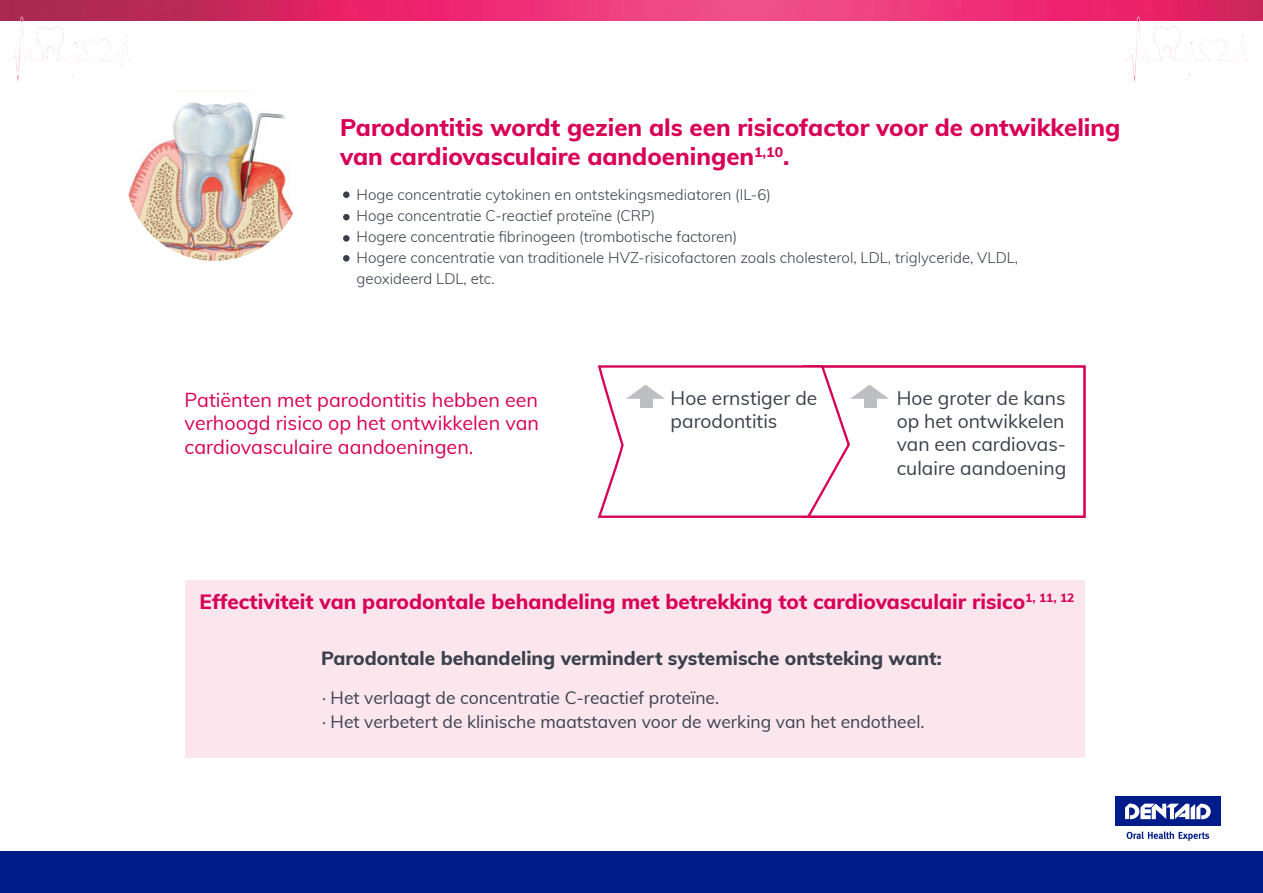
<style>
.page{position:relative;width:1263px;height:893px;background:#fff}
.page>*{position:absolute;margin:0;border:0;box-sizing:border-box;transform-origin:0 0}
.t1{font:800 24px/28.8px "Muli";color:#d80056}
.t2{font:800 20.7px "Muli";color:#d80056}
.t3{font:19.65px/23.7px "Muli";color:#d80056;text-align:justify}
.t4{font:19.2px/23.1px "Muli";color:#3a404b}
.t5{font:800 19.05px "Muli";color:#3a404b}
.t6{font:17.55px/23.9px "Muli";color:#3a404b}
.t7{font:300 15px/21px "Muli";color:#3a404b}
</style>
<div class="page">
<div style="left:0;top:851px;width:1263px;height:42px;background:#001c88"></div>
<img style="left:0;top:0;width:1263px;height:20px">
<svg style="left:1122px;top:17px;width:138px;height:64px"></svg>
<svg style="left:6px;top:17px;width:138px;height:64px"></svg>
<div style="left:1115px;top:796px;width:105px;height:30px;background:#001c88"></div>
<svg style="left:1125px;top:803px;width:86px;height:17px"></svg>
<svg style="left:1126px;top:831px;width:83px;height:10px"></svg>
<div style="left:343px;top:191px;width:7px;height:7px;background:#3a404b;border-radius:50%"></div>
<div style="left:343px;top:235px;width:7px;height:7px;background:#3a404b;border-radius:50%"></div>
<div style="left:343px;top:255px;width:7px;height:7px;background:#3a404b;border-radius:50%"></div>
<div style="left:343px;top:214px;width:7px;height:6px;background:#3a404b;border-radius:50%"></div>
<div style="left:803px;top:365px;width:283px;height:153px;border:3px solid #d80056"></div>
<svg style="left:597px;top:365px;width:292px;height:153px"></svg>
<img style="left:128px;top:102px;width:166px;height:159px">
<div style="left:185px;top:580px;width:899px;height:178px;background:#fbe6ee"></div>
<h1 class="t1" style="left:340px;top:112px;width:782px">Parodontitis wordt gezien als een risicofactor voor de ontwikkeling van cardiovasculaire aandoeningen<sup>1,10</sup>.</h1>
<p class="t7" style="left:357px;top:183px;width:663px">Hoge concentratie cytokinen en ontstekingsmediatoren (IL-6)<br>Hoge concentratie C-reactief proteïne (CRP)<br>Hogere concentratie fibrinogeen (trombotische factoren)<br>Hogere concentratie van traditionele HVZ-risicofactoren zoals cholesterol, LDL, triglyceride, VLDL, geoxideerd LDL, etc.</p>
<h3 class="t3" style="left:185px;top:387px;width:356px">Patiënten met parodontitis hebben een verhoogd risico op het ontwikkelen van cardiovasculaire aandoeningen.</h3>
<p class="t4" style="left:671px;top:386px;width:148px">Hoe ernstiger de parodontitis</p>
<p class="t4" style="left:897px;top:386px;width:171px;text-align:justify">Hoe groter de kans op het ontwikkelen van een cardiovas&shy;culaire aandoening</p>
<h2 class="t2" style="left:200px;top:587px;width:876px">Effectiviteit van parodontale behandeling met betrekking tot cardiovasculair risico<sup>1,</sup> <sup>11,</sup> <sup>12</sup></h2>
<p class="t5" style="left:321px;top:644px;width:622px">Parodontale behandeling vermindert systemische ontsteking want:</p>
<p class="t6" style="left:322px;top:685px;width:604px">· Het verlaagt de concentratie C-reactief proteïne.<br>· Het verbetert de klinische maatstaven voor de werking van het endotheel.</p>
</div>
